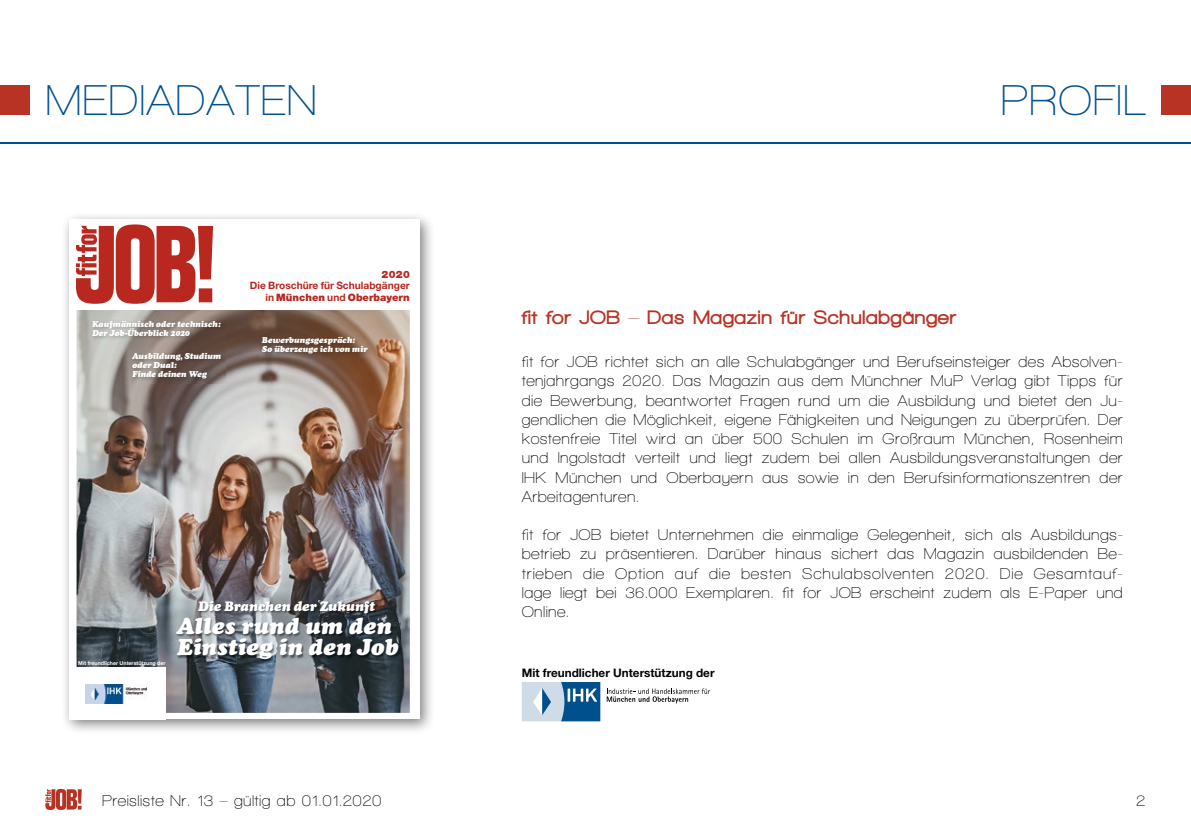
<style>
.page{position:relative;width:1191px;height:840px;background:#fff}
.page>*{position:absolute;margin:0;border:0;box-sizing:border-box;transform-origin:0 0}
.t1{font:600 44px "Walkway";letter-spacing:.025em;color:#005091}
.t2{font:italic 900 22.8px/21.6px "Cooper";letter-spacing:.005em;color:#fff}
.t3{font:900 20px "Walkway";letter-spacing:.05em;color:#b93325}
.t4{font:600 16px/19.2px "Walkway";letter-spacing:.025em;color:#000;text-align:justify}
.t5{font:italic 900 13.6px "Cooper";letter-spacing:-.01em;color:#fff}
.t6{font:700 11.8px "Helvetica Neue LT Std";color:#010202}
.t7{font:700 10.2px "Helvetica Neue LT Std";color:#b8281f}
.t8{font:900 10.2px "Helvetica Neue";color:#b8281f}
.t9{font:italic 900 8.4px/9px "Cooper";letter-spacing:-.01em;color:#fff}
.t10{font:700 5.4px "Helvetica Neue LT Std";color:#fff}
.s1{font-family:"Helvetica Neue LT Std";font-weight:700}
</style>
<div class="page">
<hr style="left:0;top:142px;width:1191px;height:1px;background:#005091">
<div style="left:1161px;top:85px;width:30px;height:30px;background:#b93325"></div>
<div style="left:0;top:85px;width:30px;height:30px;background:#b93325"></div>
<svg style="left:81px;top:789px;width:1px;height:14px"></svg>
<svg style="left:45px;top:788px;width:36px;height:21px"></svg>
<div style="left:61px;top:211px;width:375px;height:524px;background:#000;opacity:.5"></div>
<div style="left:69px;top:219px;width:351px;height:499px;background:#fff"></div>
<img style="left:77px;top:310px;width:333px;height:402px">
<svg style="left:76px;top:224px;width:137px;height:79px"></svg>
<div style="left:69px;top:667px;width:96px;height:51px;background:#fff"></div>
<img style="left:86px;top:684px;width:61px;height:19px">
<img style="left:90px;top:318px;width:135px;height:22px">
<img style="left:130px;top:350px;width:95px;height:33px">
<img style="left:260px;top:334px;width:112px;height:24px">
<img style="left:198px;top:600px;width:180px;height:15px">
<img style="left:176px;top:617px;width:225px;height:44px">
<svg style="left:607px;top:688px;width:103px;height:15px"></svg>
<svg style="left:522px;top:682px;width:78px;height:39px;background:#77a0c2"></svg>
<h1 class="t1" style="left:45px;top:77px;width:273px">MEDIADATEN</h1>
<h1 class="t1" style="left:1000px;top:77px;width:146px">PROFIL</h1>
<p class="t8" style="left:381px;top:268px;width:30px">2020</p>
<p class="t9" style="left:92px;top:319px;width:130px">Kaufmännisch oder technisch:<br>Der Job-Überblick 2020</p>
<p class="t9" style="left:132px;top:351px;width:90px">Ausbildung, Studium oder Dual:<br>Finde deinen Weg</p>
<p class="t7" style="left:250px;top:279px;width:161px">Die Broschüre für Schulabgänger</p>
<p class="t8" style="left:265px;top:291px;width:146px"><span class="s1">in</span> München <span class="s1">und</span> Oberbayern</p>
<p class="t9" style="left:262px;top:335px;width:107px">Bewerbungsgespräch:<br>So überzeuge ich von mir</p>
<p class="t10" style="left:78px;top:659px;width:89px">Mit freundlicher Unterstützung der</p>
<p class="t5" style="left:198px;top:597px;width:179px">Die Branchen der Zukunft</p>
<h2 class="t2" style="left:177px;top:614px;width:223px">Alles rund um den<br>Einstieg in den Job</h2>
<p class="t3" style="left:522px;top:306px;width:436px">fit for JOB – Das Magazin für Schulabgänger</p>
<p class="t4" style="left:522px;top:352px;width:602px">fit for JOB richtet sich an alle Schulabgänger und Berufseinsteiger des Absolven&shy;tenjahrgangs 2020. Das Magazin aus dem Münchner MuP Verlag gibt Tipps für die Bewerbung, beantwortet Fragen rund um die Ausbildung und bietet den Ju&shy;gendlichen die Möglichkeit, eigene Fähigkeiten und Neigungen zu überprüfen. Der kostenfreie Titel wird an über 500 Schulen im Großraum München, Rosenheim und Ingolstadt verteilt und liegt zudem bei allen Ausbildungsveranstaltungen der IHK München und Oberbayern aus sowie in den Berufsinformationszentren der Arbeitagenturen.</p>
<p class="t4" style="left:522px;top:524px;width:602px">fit for JOB bietet Unternehmen die einmalige Gelegenheit, sich als Ausbildungs&shy;betrieb zu präsentieren. Darüber hinaus sichert das Magazin ausbildenden Be&shy;trieben die Option auf die besten Schulabsolventen 2020. Die Gesamtauf&shy;lage liegt bei 36.000 Exemplaren. fit for JOB erscheint zudem als E-Paper und Online.</p>
<p class="t6" style="left:522px;top:664px;width:194px">Mit freundlicher Unterstützung der</p>
<p class="t4" style="left:102px;top:790px;width:281px">Preisliste Nr. 13 – gültig ab 01.01.2020</p>
<p class="t4" style="left:1136px;top:790px;width:11px">2</p>
</div>
